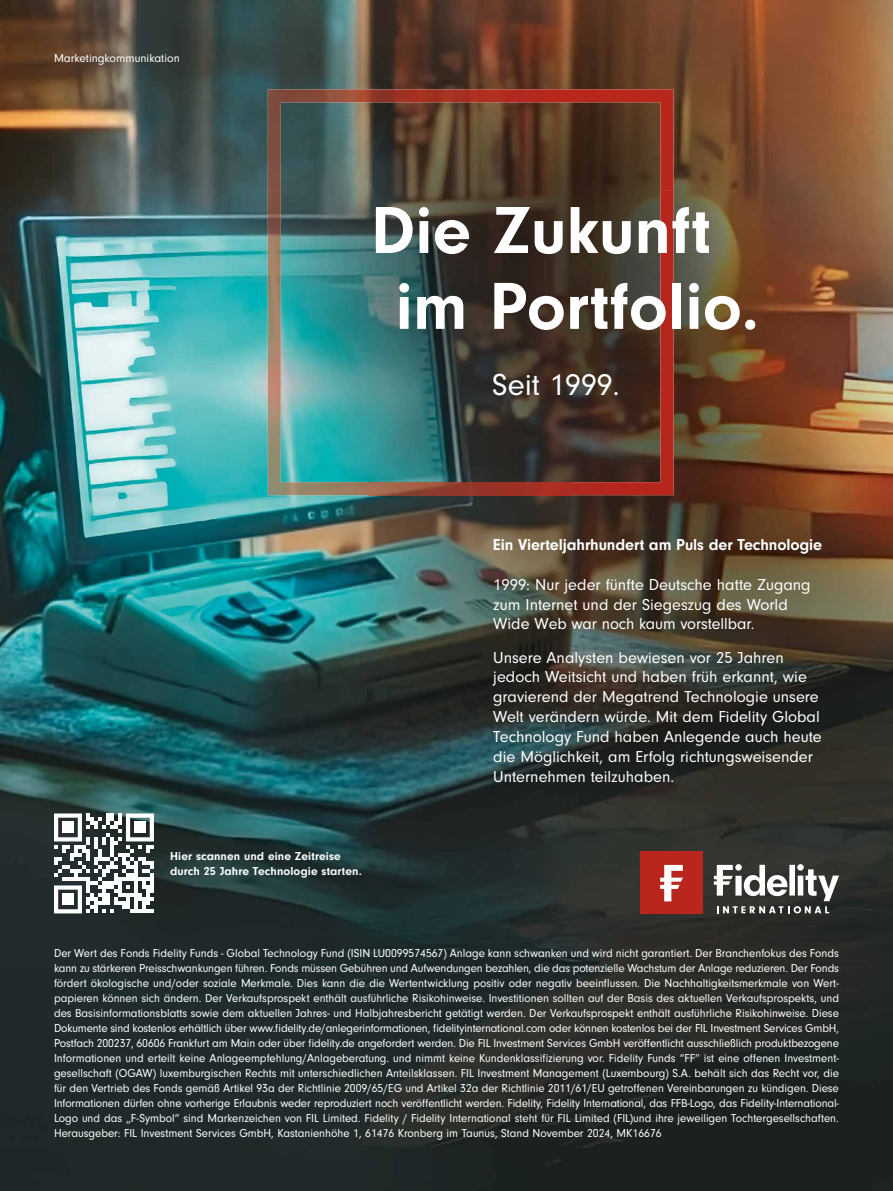
<style>
.page{position:relative;width:893px;height:1191px;background:#fff}
.page>*{position:absolute;margin:0;border:0;box-sizing:border-box;transform-origin:0 0}
.t1{font:700 68.85px/75.9px "Neuzeit Gro";color:#fff}
.t2{font:31.5px "Neuzeit Gro";color:#fff}
.t3{font:16.5px/19.8px "Neuzeit Gro";color:#fff}
.t4{font:700 16.5px "Neuzeit Gro";letter-spacing:-.005em;color:#fff}
.t5{font:12px/15px "Neuzeit Gro";color:#fff;text-align:justify}
.t6{font:700 12px/15px "Neuzeit Gro";letter-spacing:.01em;color:#fff}
</style>
<div class="page">
<img style="left:0;top:0;width:893px;height:1191px">
<svg style="left:54px;top:813px;width:100px;height:100px"></svg>
<div style="left:62px;top:821px;width:12px;height:12px;background:#fff"></div>
<div style="left:134px;top:821px;width:12px;height:12px;background:#fff"></div>
<div style="left:62px;top:893px;width:12px;height:12px;background:#fff"></div>
<img style="left:268px;top:89px;width:405px;height:102px">
<img style="left:268px;top:190px;width:101px;height:305px">
<img style="left:572px;top:190px;width:101px;height:305px">
<img style="left:369px;top:482px;width:203px;height:13px">
<div style="left:640px;top:850px;width:63px;height:63px;background:#b8261d"></div>
<svg style="left:660px;top:865px;width:23px;height:36px"></svg>
<svg style="left:714px;top:864px;width:125px;height:49px"></svg>
<p class="t5" style="left:54px;top:51px;width:127px">Marketingkommunikation</p>
<h1 class="t1" style="left:395px;top:193px;width:365px;text-indent:-24px">Die Zukunft im Portfolio.</h1>
<h2 class="t2" style="left:492px;top:367px;width:129px">Seit 1999.</h2>
<p class="t6" style="left:170px;top:848px;width:193px">Hier scannen und eine Zeitreise durch 25 Jahre Technologie starten.</p>
<h3 class="t4" style="left:493px;top:535px;width:330px">Ein Vierteljahrhundert am Puls der Technologie</h3>
<h3 class="t3" style="left:493px;top:575px;width:319px">1999: Nur jeder fünfte Deutsche hatte Zugang zum Internet und der Siegeszug des World<br>Wide Web war noch kaum vorstellbar.</h3>
<p class="t3" style="left:493px;top:647px;width:330px">Unsere Analysten bewiesen vor 25 Jahren jedoch Weitsicht und haben früh erkannt, wie gravierend der Megatrend Technologie unsere Welt verändern würde. Mit dem Fidelity Global Technology Fund haben Anlegende auch heute die Möglichkeit, am Erfolg richtungsweisender Unternehmen teilzuhaben.</p>
<p class="t5" style="left:54px;top:945px;width:787px">Der Wert des Fonds Fidelity Funds - Global Technology Fund (ISIN LU0099574567) Anlage kann schwanken und wird nicht garantiert. Der Branchenfokus des Fonds kann zu stärkeren Preisschwankungen führen. Fonds müssen Gebühren und Aufwendungen bezahlen, die das potenzielle Wachstum der Anlage reduzieren. Der Fonds fördert ökologische und/oder soziale Merkmale. Dies kann die die Wertentwicklung positiv oder negativ beeinflussen. Die Nachhaltigkeitsmerkmale von Wert&shy;papieren können sich ändern. Der Verkaufsprospekt enthält ausführliche Risikohinweise. Investitionen sollten auf der Basis des aktuellen Verkaufsprospekts, und des Basisinformationsblatts sowie dem aktuellen Jahres- und Halbjahresbericht getätigt werden. Der Verkaufsprospekt enthält ausführliche Risikohinweise. Diese Dokumente sind kostenlos erhältlich über www.fidelity.de/anlegerinformationen, fidelityinternational.com oder können kostenlos bei der FIL Investment Services GmbH, Postfach 200237, 60606 Frankfurt am Main oder über fidelity.de angefordert werden. Die FIL Investment Services GmbH veröffentlicht ausschließlich produktbezogene Informationen und erteilt keine Anlageempfehlung/Anlageberatung. und nimmt keine Kundenklassifizierung vor. Fidelity Funds “FF” ist eine offenen Investment&shy;gesellschaft (OGAW) luxemburgischen Rechts mit unterschiedlichen Anteilsklassen. FIL Investment Management (Luxembourg) S.A. behält sich das Recht vor, die für den Vertrieb des Fonds gemäß Artikel 93a der Richtlinie 2009/65/EG und Artikel 32a der Richtlinie 2011/61/EU getroffenen Vereinbarungen zu kündigen. Diese Informationen dürfen ohne vorherige Erlaubnis weder reproduziert noch veröffentlicht werden. Fidelity, Fidelity International, das FFB-Logo, das Fidelity-International-Logo und das „F-Symbol“ sind Markenzeichen von FIL Limited. Fidelity / Fidelity International steht für FIL Limited (FIL)und ihre jeweiligen Tochtergesellschaften.<br>Herausgeber: FIL Investment Services GmbH, Kastanienhöhe 1, 61476 Kronberg im Taunus, Stand November 2024, MK16676</p>
</div>
